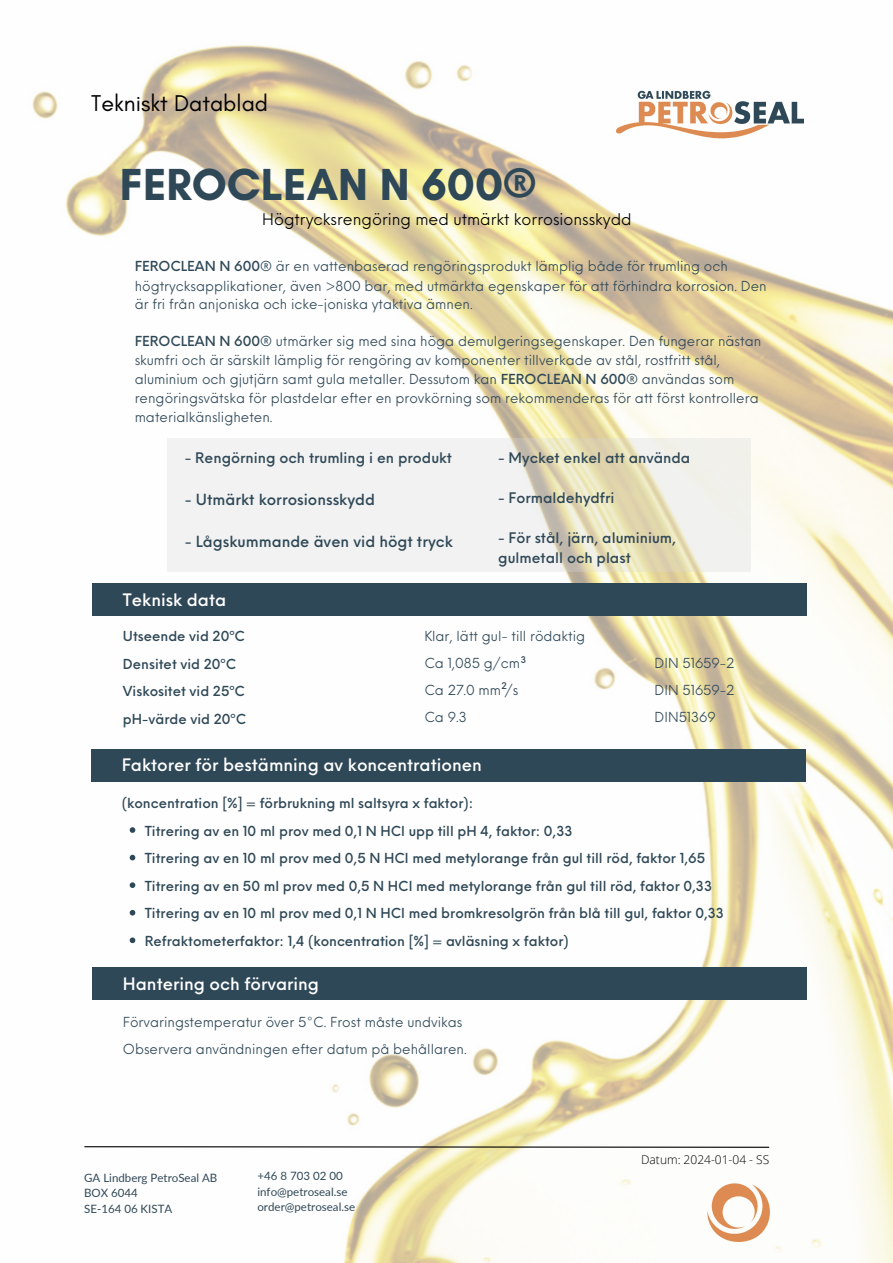
<style>
.page{position:relative;width:893px;height:1263px;background:#fff}
.page>*{position:absolute;margin:0;border:0;box-sizing:border-box;transform-origin:0 0}
.t1{font:700 45.75px "Glacial Indifference";color:#2f4857}
.t2{font:23.25px "Glacial Indifference";color:#000}
.t3{font:500 16.8px "Neue Einstellung";color:#fff}
.t4{font:15.75px "Neue Einstellung";color:#000}
.t5{font:500 15px "Neue Einstellung";color:#2f4857}
.t6{font:500 14.25px/20.2px "Neue Einstellung";color:#2f4857}
.t7{font:13.5px/18.8px "Neue Einstellung";color:#2f4857}
.t8{font:500 13.5px "Neue Einstellung";color:#2f4857}
.t9{font:300 12px "Open Sans";color:#000}
.t10{font:11.48px "Lato";color:#2f4857}
.t11{font:500 9px "Neue Einstellung";color:#2f4857}
.s1{font-weight:500}
</style>
<div class="page">
<img style="left:32px;top:45px;width:861px;height:1218px">
<img style="left:617px;top:89px;width:186px;height:54px">
<svg style="left:84px;top:1145px;width:686px;height:3px"></svg>
<img style="left:673px;top:1167px;width:136px;height:74px">
<svg style="left:168px;top:438px;width:583px;height:133px;fill:#f2f2f2"></svg>
<div style="left:92px;top:584px;width:715px;height:32px;background:#2f4857"></div>
<div style="left:91px;top:749px;width:714px;height:32px;background:#2f4857"></div>
<svg style="left:130px;top:827px;width:5px;height:6px"></svg>
<svg style="left:130px;top:855px;width:5px;height:5px"></svg>
<svg style="left:130px;top:882px;width:5px;height:6px"></svg>
<svg style="left:130px;top:910px;width:5px;height:5px"></svg>
<svg style="left:130px;top:937px;width:5px;height:6px"></svg>
<div style="left:92px;top:968px;width:715px;height:32px;background:#2f4857"></div>
<p class="t2" style="left:91px;top:89px;width:178px">Tekniskt Datablad</p>
<p class="t1" style="left:120px;top:157px;width:418px">FEROCLEAN N 600®</p>
<p class="t4" style="left:262px;top:205px;width:371px">Högtrycksrengöring med utmärkt korrosionsskydd</p>
<p class="t7" style="left:135px;top:256px;width:633px"><span class="s1">FEROCLEAN N 600®</span> är en vattenbaserad rengöringsprodukt lämplig både för trumling och högtrycksapplikationer, även &gt;800 bar, med utmärkta egenskaper för att förhindra korrosion. Den är fri från anjoniska och icke-joniska ytaktiva ämnen.</p>
<p class="t7" style="left:135px;top:331px;width:628px"><span class="s1">FEROCLEAN N 600®</span> utmärker sig med sina höga demulgeringsegenskaper. Den fungerar nästan skumfri och är särskilt lämplig för rengöring av komponenter tillverkade av stål, rostfritt stål, aluminium och gjutjärn samt gula metaller. Dessutom kan <span class="s1">FEROCLEAN N 600®</span> användas som rengöringsvätska för plastdelar efter en provkörning som rekommenderas för att först kontrollera materialkänsligheten.</p>
<p class="t6" style="left:185px;top:446px;width:269px">- Rengörning och trumling i en produkt</p>
<p class="t5" style="left:185px;top:486px;width:192px">- Utmärkt korrosionsskydd</p>
<p class="t5" style="left:185px;top:528px;width:269px">- Lågskummande även vid högt tryck</p>
<p class="t6" style="left:498px;top:446px;width:194px">- Mycket enkel att använda</p>
<p class="t6" style="left:498px;top:486px;width:118px">- Formaldehydfri</p>
<p class="t6" style="left:498px;top:526px;width:179px">- För stål, järn, aluminium, gulmetall och plast</p>
<p class="t3" style="left:123px;top:585px;width:105px">Teknisk data</p>
<p class="t8" style="left:123px;top:624px;width:123px">Utseende vid 20ºC</p>
<p class="t8" style="left:123px;top:652px;width:115px">Densitet vid 20ºC</p>
<p class="t8" style="left:123px;top:679px;width:124px">Viskositet vid 25ºC</p>
<p class="t8" style="left:123px;top:707px;width:125px">pH-värde vid 20ºC</p>
<p class="t7" style="left:424px;top:625px;width:162px">Klar, lätt gul- till rödaktig</p>
<p class="t7" style="left:424px;top:652px;width:97px">Ca 1,085 g/cm</p>
<p class="t7" style="left:424px;top:679px;width:95px">Ca 27.0 mm /s</p>
<p class="t7" style="left:424px;top:706px;width:44px">Ca 9.3</p>
<p class="t11" style="left:521px;top:651px;width:7px">3</p>
<p class="t11" style="left:501px;top:678px;width:7px">2</p>
<p class="t7" style="left:654px;top:652px;width:82px">DIN 51659-2</p>
<p class="t7" style="left:654px;top:679px;width:82px">DIN 51659-2</p>
<p class="t7" style="left:654px;top:706px;width:63px">DIN51369</p>
<p class="t3" style="left:122px;top:750px;width:361px">Faktorer för bestämning av koncentrationen</p>
<p class="t8" style="left:122px;top:791px;width:353px">(koncentration [%] = förbrukning ml saltsyra x faktor):</p>
<p class="t8" style="left:145px;top:819px;width:429px">Titrering av en 10 ml prov med 0,1 N HCl upp till pH 4, faktor: 0,33</p>
<p class="t8" style="left:145px;top:846px;width:562px">Titrering av en 10 ml prov med 0,5 N HCl med metylorange från gul till röd, faktor 1,65</p>
<p class="t8" style="left:145px;top:874px;width:569px">Titrering av en 50 ml prov med 0,5 N HCl med metylorange från gul till röd, faktor 0,33</p>
<p class="t8" style="left:145px;top:901px;width:581px">Titrering av en 10 ml prov med 0,1 N HCl med bromkresolgrön från blå till gul, faktor 0,33</p>
<p class="t8" style="left:145px;top:929px;width:425px">Refraktometerfaktor: 1,4 (koncentration [%] = avläsning x faktor)</p>
<p class="t3" style="left:123px;top:968px;width:198px">Hantering och förvaring</p>
<p class="t7" style="left:123px;top:1011px;width:341px">Förvaringstemperatur över 5°C. Frost måste undvikas</p>
<p class="t7" style="left:123px;top:1038px;width:345px">Observera användningen efter datum på behållaren.</p>
<p class="t10" style="left:84px;top:1170px;width:135px">GA Lindberg PetroSeal AB</p>
<p class="t10" style="left:84px;top:1186px;width:55px">BOX 6044</p>
<p class="t10" style="left:84px;top:1201px;width:90px">SE-164 06 KISTA</p>
<p class="t10" style="left:257px;top:1169px;width:87px">+46 8 703 02 00</p>
<p class="t10" style="left:257px;top:1184px;width:91px">info@petroseal.se</p>
<p class="t10" style="left:257px;top:1200px;width:99px">order@petroseal.se</p>
<p class="t9" style="left:641px;top:1151px;width:130px">Datum: 2024-01-04 - SS</p>
</div>
